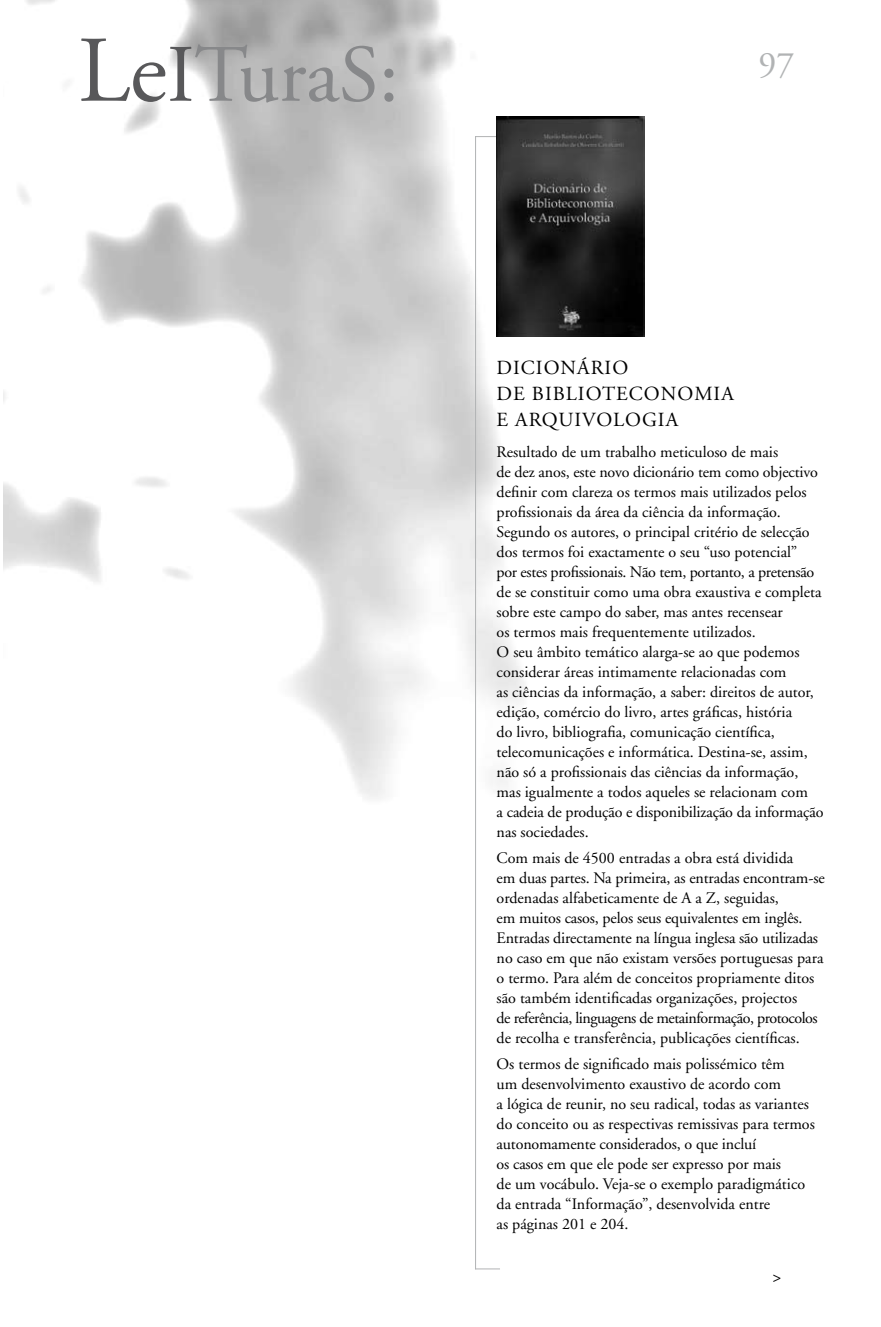
<style>
.page{position:relative;width:881px;height:1327px;background:#fff}
.page>*{position:absolute;margin:0;border:0;box-sizing:border-box;transform-origin:0 0}
.t1{font:81.2px "Adobe Garamond";color:#87888a}
.t2{font:36px "Adobe Garamond";color:#b1b3b4}
.t3{font:20px/26px "Adobe Garamond";letter-spacing:.05em;color:#000}
.t4{font:18px "Adobe Garamond";color:#000}
.t5{font:16px/20px "Adobe Garamond";color:#000}
.s1{font-size:93.8px;color:#58585a}
.s2{color:#58585a}
</style>
<div class="page">
<img style="left:3px;top:0;width:642px;height:799px">
<hr style="left:475px;top:136px;width:1px;height:1133px;background:#b1b3b4">
<svg style="left:476px;top:136px;width:20px;height:1px"></svg>
<svg style="left:476px;top:1268px;width:24px;height:1px"></svg>
<img style="left:496px;top:117px;width:148px;height:219px">
<h1 class="t1" style="left:78px;top:32px;width:322px"><span class="s1">Le</span><span class="s2">I</span>TuraS:</h1>
<h2 class="t2" style="left:758px;top:45px;width:37px">97</h2>
<p class="t3" style="left:496px;top:355px;width:48px">Dicionário de biblio</p>
<p class="t3" style="left:602px;top:381px;width:30px">teconomia</p>
<p class="t3" style="left:496px;top:407px;width:92px">e arquivologia</p>
<p class="t5" style="left:496px;top:442px;width:328px">Resultado de um trabalho meticuloso de mais<br>de dez anos, este novo dicionário tem como objectivo definir com clareza os termos mais utilizados pelos profissionais da área da ciência da informação.<br>Segundo os autores, o principal critério de selecção dos termos foi exactamente o seu “uso potencial”<br>por estes profissionais. Não tem, portanto, a pretensão de se constituir como uma obra exaustiva e completa sobre este campo do saber, mas antes recensear<br>os termos mais frequentemente utilizados.<br>O seu âmbito temático alarga-se ao que podemos considerar áreas intimamente relacionadas com<br>as ciências da informação, a saber: direitos de autor, edição, comércio do livro, artes gráficas, história<br>do livro, bibliografia, comunicação científica, telecomunicações e informática. Destina-se, assim, não só a profissionais das ciências da informação, mas igualmente a todos aqueles se relacionam com<br>a cadeia de produção e disponibilização da informação nas sociedades.</p>
<p class="t5" style="left:496px;top:848px;width:329px">Com mais de 4500 entradas a obra está dividida<br>em duas partes. Na primeira, as entradas encontram-se ordenadas alfabeticamente de A a Z, seguidas,<br>em muitos casos, pelos seus equivalentes em inglês.<br>Entradas directamente na língua inglesa são utilizadas no caso em que não existam versões portuguesas para o termo. Para além de conceitos propriamente ditos são também identificadas organizações, projectos<br>de referência, linguagens de metainformação, protocolos de recolha e transferência, publicações científicas.</p>
<p class="t5" style="left:496px;top:1054px;width:320px">Os termos de significado mais polissémico têm<br>um desenvolvimento exaustivo de acordo com<br>a lógica de reunir, no seu radical, todas as variantes do conceito ou as respectivas remissivas para termos autonomamente considerados, o que incluí<br>os casos em que ele pode ser expresso por mais<br>de um vocábulo. Veja-se o exemplo paradigmático da entrada “Informação”, desenvolvida entre<br>as páginas 201 e 204.</p>
<p class="t4" style="left:772px;top:1266px;width:10px">&gt;</p>
</div>
